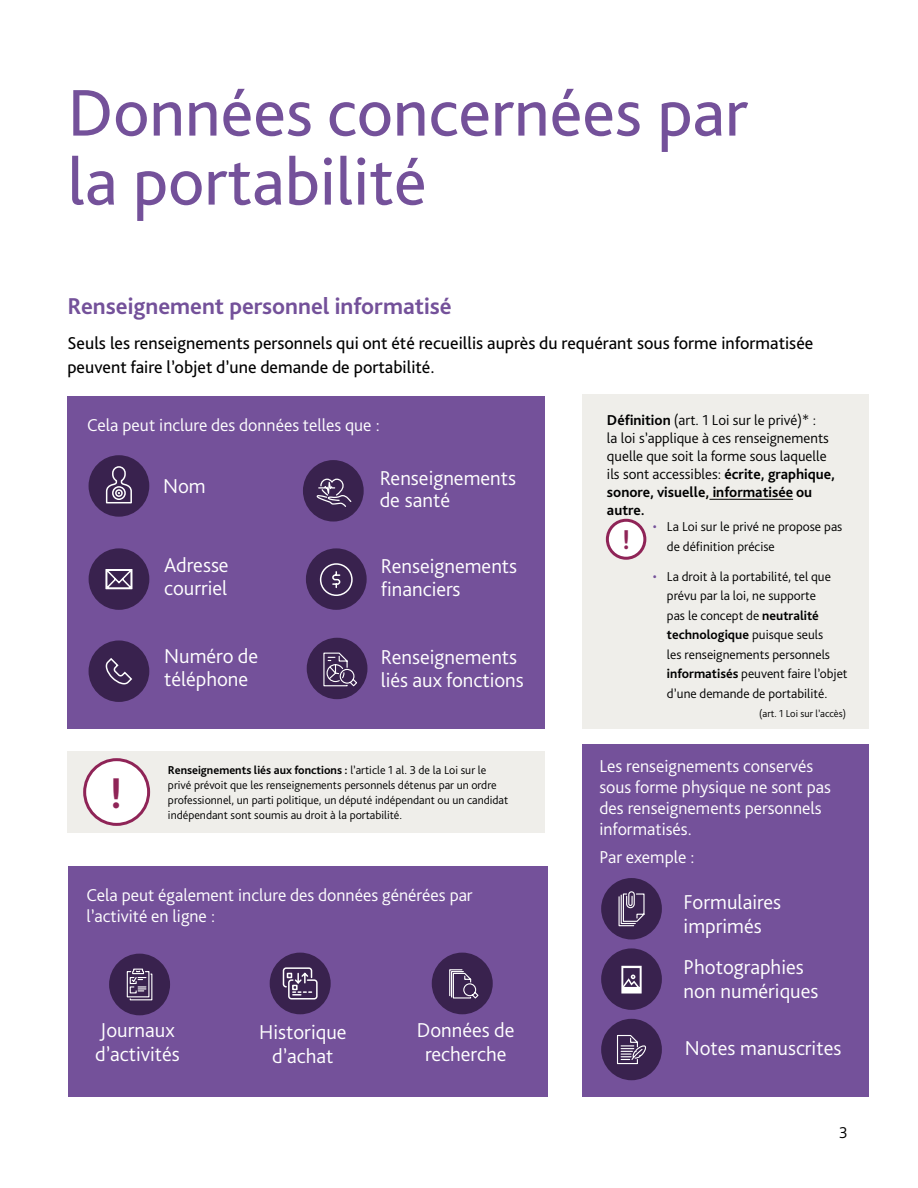
<style>
.page{position:relative;width:918px;height:1188px;background:#fff}
.page>*{position:absolute;margin:0;border:0;box-sizing:border-box;transform-origin:0 0}
.t1{font:69px/69px "GWLG Bliss";color:#74519a}
.t2{font:700 45px "GWLG Bliss";color:#8f2457}
.t3{font:700 28.5px "GWLG Bliss";color:#8f2457}
.t4{font:700 24px "GWLG Bliss";color:#74519a}
.t5{font:300 21px/24px "GWLG Bliss";color:#fff}
.t6{font:300 18px/21px "GWLG Bliss";color:#fff}
.t7{font:18px/24px "GWLG Bliss";color:#000}
.t8{font:300 16.5px "GWLG Bliss";color:#000}
.t9{font:300 15px/18px "GWLG Bliss";color:#000}
.t10{font:300 13.5px/19.5px "GWLG Bliss";color:#000}
.t11{font:300 12px/15px "GWLG Bliss";color:#000}
.t12{font:300 10.5px "GWLG Bliss";color:#000}
.s1{font-weight:700}
.s2{color:#74519a}
</style>
<div class="page">
<div style="left:582px;top:394px;width:287px;height:335px;background:#efeeea"></div>
<div style="left:68px;top:751px;width:477px;height:81px;background:#efeeea"></div>
<div style="left:68px;top:396px;width:477px;height:333px;background:#74519a"></div>
<div style="left:582px;top:744px;width:287px;height:352px;background:#74519a"></div>
<div style="left:68px;top:866px;width:480px;height:230px;background:#74519a"></div>
<hr style="left:709px;top:499px;width:84px;height:1px;background:#000">
<div style="left:607px;top:520px;width:38px;height:38px;background:#fff;border-radius:50%"></div>
<div style="left:606px;top:519px;width:40px;height:41px;border:3px solid #8f2457;border-radius:50%"></div>
<div style="left:90px;top:457px;width:58px;height:58px;background:#39224e;border-radius:50%"></div>
<div style="left:89px;top:455px;width:60px;height:62px;border:3px solid #39224e;border-radius:50%"></div>
<div style="left:304px;top:462px;width:58px;height:58px;background:#39224e;border-radius:50%"></div>
<div style="left:303px;top:460px;width:61px;height:62px;border:3px solid #39224e;border-radius:50%"></div>
<div style="left:90px;top:550px;width:58px;height:58px;background:#39224e;border-radius:50%"></div>
<div style="left:89px;top:548px;width:60px;height:62px;border:3px solid #39224e;border-radius:50%"></div>
<div style="left:307px;top:550px;width:58px;height:58px;background:#39224e;border-radius:50%"></div>
<div style="left:306px;top:548px;width:61px;height:62px;border:3px solid #39224e;border-radius:50%"></div>
<div style="left:308px;top:639px;width:58px;height:59px;background:#39224e;border-radius:50%"></div>
<div style="left:307px;top:638px;width:60px;height:61px;border:3px solid #39224e;border-radius:50%"></div>
<div style="left:90px;top:642px;width:58px;height:58px;background:#39224e;border-radius:50%"></div>
<div style="left:89px;top:640px;width:60px;height:62px;border:3px solid #39224e;border-radius:50%"></div>
<div style="left:111px;top:955px;width:58px;height:59px;background:#39224e;border-radius:50%"></div>
<div style="left:109px;top:954px;width:61px;height:61px;border:3px solid #39224e;border-radius:50%"></div>
<div style="left:271px;top:954px;width:58px;height:59px;background:#39224e;border-radius:50%"></div>
<div style="left:270px;top:953px;width:61px;height:61px;border:3px solid #39224e;border-radius:50%"></div>
<div style="left:433px;top:954px;width:58px;height:59px;background:#39224e;border-radius:50%"></div>
<div style="left:432px;top:953px;width:61px;height:61px;border:3px solid #39224e;border-radius:50%"></div>
<div style="left:603px;top:880px;width:57px;height:58px;background:#39224e;border-radius:50%"></div>
<div style="left:601px;top:878px;width:61px;height:61px;border:3px solid #39224e;border-radius:50%"></div>
<div style="left:603px;top:950px;width:57px;height:58px;background:#39224e;border-radius:50%"></div>
<div style="left:601px;top:948px;width:61px;height:62px;border:3px solid #39224e;border-radius:50%"></div>
<div style="left:603px;top:1020px;width:57px;height:59px;background:#39224e;border-radius:50%"></div>
<div style="left:601px;top:1019px;width:61px;height:61px;border:3px solid #39224e;border-radius:50%"></div>
<div style="left:85px;top:760px;width:64px;height:64px;background:#fff;border-radius:50%"></div>
<div style="left:83px;top:758px;width:67px;height:68px;border:3px solid #8f2457;border-radius:50%"></div>
<svg style="left:105px;top:467px;width:27px;height:37px"></svg>
<svg style="left:323px;top:652px;width:35px;height:35px"></svg>
<svg style="left:317px;top:479px;width:34px;height:28px"></svg>
<svg style="left:621px;top:966px;width:21px;height:28px"></svg>
<svg style="left:105px;top:569px;width:28px;height:21px"></svg>
<svg style="left:105px;top:658px;width:27px;height:27px"></svg>
<svg style="left:319px;top:563px;width:34px;height:33px"></svg>
<svg style="left:282px;top:967px;width:36px;height:33px"></svg>
<svg style="left:126px;top:968px;width:27px;height:33px"></svg>
<svg style="left:449px;top:969px;width:30px;height:30px"></svg>
<svg style="left:616px;top:1035px;width:30px;height:30px"></svg>
<svg style="left:618px;top:891px;width:27px;height:36px"></svg>
<h1 class="t1" style="left:68px;top:78px;width:682px">Données concernées par la portabilité</h1>
<h3 class="t4" style="left:68px;top:291px;width:386px">Renseignement personnel informatisé</h3>
<h3 class="t7" style="left:68px;top:331px;width:747px">Seuls les renseignements personnels qui ont été recueillis auprès du requérant sous forme informatisée peuvent faire l’objet d’une demande de portabilité.</h3>
<h3 class="t6" style="left:87px;top:414px;width:294px">Cela peut inclure des données telles que :</h3>
<h2 class="t2" style="left:110px;top:765px;width:14px">!</h2>
<h3 class="t5" style="left:163px;top:474px;width:44px">Nom</h3>
<h3 class="t5" style="left:164px;top:554px;width:66px;line-height:22.5px">Adresse courriel</h3>
<h3 class="t5" style="left:164px;top:645px;width:96px;line-height:22.5px">Numéro de téléphone</h3>
<h3 class="t5" style="left:380px;top:467px;width:138px;line-height:22.5px">Renseignements de santé</h3>
<h3 class="t5" style="left:381px;top:555px;width:138px;line-height:22.5px">Renseignements financiers</h3>
<h3 class="t5" style="left:381px;top:646px;width:145px;line-height:22.5px">Renseignements liés aux fonctions</h3>
<p class="t11" style="left:168px;top:762px;width:342px"><span class="s1">Renseignements liés aux fonctions :</span> l’article 1 al. 3 de la Loi sur le privé prévoit que les renseignements personnels détenus par un ordre professionnel, un parti politique, un député indépendant ou un candidat indépendant sont soumis au droit à la portabilité.</p>
<h3 class="t6" style="left:86px;top:885px;width:388px">Cela peut également inclure des données générées par l’activité en ligne :</h3>
<h3 class="t5" style="left:95px;top:1018px;width:86px">Journaux d’activités</h3>
<h3 class="t5" style="left:259px;top:1020px;width:89px;text-align:center">Historique d’achat</h3>
<h3 class="t5" style="left:417px;top:1017px;width:99px;text-align:center">Données de recherche</h3>
<p class="t9" style="left:607px;top:411px;width:230px"><span class="s1">Définition</span> (art. 1 Loi sur le privé)* :<br>la loi s’applique à ces renseignements quelle que soit la forme sous laquelle ils sont accessibles: <span class="s1">écrite, graphique, sonore, visuelle, informatisée ou autre.</span></p>
<h3 class="t3" style="left:622px;top:522px;width:9px">!</h3>
<p class="t10" style="left:667px;top:517px;width:177px;text-indent:-14px"><span class="s2">•</span> La Loi sur le privé ne propose pas de définition précise</p>
<p class="t10" style="left:667px;top:567px;width:182px;text-indent:-14px"><span class="s2">•</span> La droit à la portabilité, tel que prévu par la loi, ne supporte<br>pas le concept de <span class="s1">neutralité technologique</span> puisque seuls<br>les renseignements personnels <span class="s1">informatisés</span> peuvent faire l’objet d’une demande de portabilité.</p>
<p class="t12" style="left:759px;top:707px;width:88px">(art. 1 Loi sur l’accès)</p>
<h3 class="t6" style="left:599px;top:755px;width:233px">Les renseignements conservés sous forme physique ne sont pas des renseignements personnels informatisés.</h3>
<h3 class="t6" style="left:599px;top:847px;width:97px">Par exemple :</h3>
<h3 class="t5" style="left:684px;top:890px;width:99px">Formulaires imprimés</h3>
<h3 class="t5" style="left:684px;top:955px;width:136px">Photographies non numériques</h3>
<h3 class="t5" style="left:685px;top:1036px;width:158px">Notes manuscrites</h3>
<p class="t8" style="left:839px;top:1122px;width:10px">3</p>
</div>
